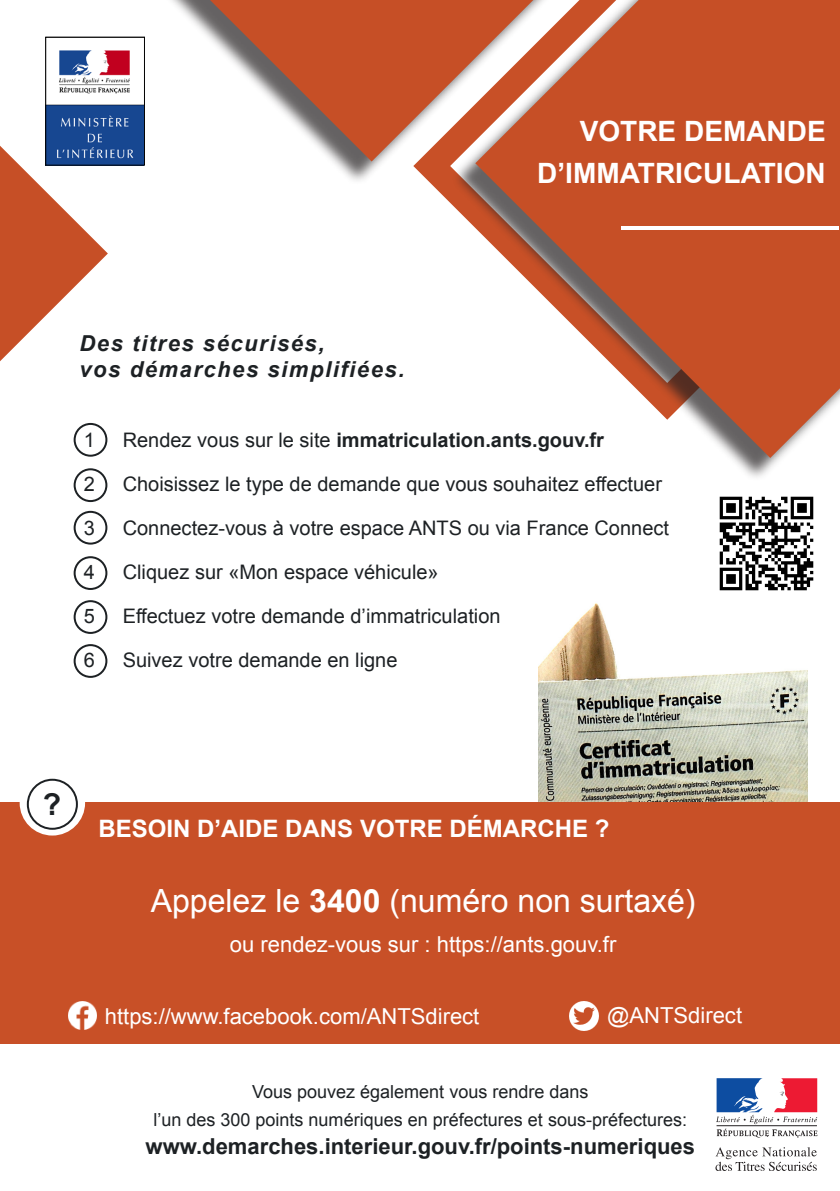
<style>
.page{position:relative;width:840px;height:1191px;background:#fff}
.page>*{position:absolute;margin:0;border:0;box-sizing:border-box;transform-origin:0 0}
.t1{font:32px "Arial";color:#fff}
.t2{font:700 30px "Arial";color:#1d2124}
.t3{font:700 28px/42px "Arial";color:#fff;text-align:right}
.t4{font:700 24px "Arial";color:#fff}
.t5{font:22px "Arial";color:#fff}
.t6{font:700 22px "Arial";color:#1d2124}
.t7{font:italic 700 22px "Arial";letter-spacing:.07em;color:#1d2124}
.t8{font:20px "Arial";color:#1d2124}
.t9{font:700 20px "Arial";color:#1d2124}
.t10{font:18px "Arial";color:#1d2124}
.s1{font-weight:400}
.s2{font-weight:700}
</style>
<div class="page">
<svg style="left:0;top:146px;width:108px;height:215px"></svg>
<div style="left:451px;top:0;width:388px;height:481px;background:#231f20;opacity:.7"></div>
<svg style="left:475px;top:0;width:364px;height:458px;fill:#c64f26"></svg>
<div style="left:137px;top:0;width:442px;height:185px;background:#231f20;opacity:.7"></div>
<svg style="left:210px;top:0;width:323px;height:161px;fill:#c64f26"></svg>
<hr style="left:621px;top:226px;width:217px;height:3px;background:#fff">
<div style="left:74px;top:423px;width:33px;height:34px;border:2px solid #1d2124;border-radius:50%"></div>
<div style="left:74px;top:468px;width:33px;height:34px;border:2px solid #1d2124;border-radius:50%"></div>
<div style="left:74px;top:511px;width:33px;height:33px;border:2px solid #1d2124;border-radius:50%"></div>
<div style="left:74px;top:556px;width:33px;height:34px;border:2px solid #1d2124;border-radius:50%"></div>
<div style="left:74px;top:600px;width:33px;height:34px;border:2px solid #1d2124;border-radius:50%"></div>
<div style="left:74px;top:644px;width:33px;height:34px;border:2px solid #1d2124;border-radius:50%"></div>
<svg style="left:716px;top:1078px;width:101px;height:59px"></svg>
<svg style="left:715px;top:1147px;width:101px;height:24px"></svg>
<img style="left:538px;top:603px;width:269px;height:199px">
<img style="left:719px;top:496px;width:95px;height:95px">
<div style="left:0;top:802px;width:839px;height:241px;background:#c85027"></div>
<div style="left:20px;top:770px;width:65px;height:65px;background:#fff;border-radius:50%"></div>
<div style="left:27px;top:778px;width:51px;height:51px;border:2px solid #1d2124;border-radius:50%"></div>
<img style="left:68px;top:1001px;width:29px;height:28px">
<img style="left:569px;top:1001px;width:29px;height:29px">
<img style="left:47px;top:39px;width:96px;height:124px">
<div style="left:45px;top:37px;width:100px;height:128px;border:1px solid #000"></div>
<p class="t3" style="left:537px;top:111px;width:290px">VOTRE DEMANDE<br>D’IMMATRICULATION</p>
<p class="t7" style="left:79px;top:328px;width:246px">Des titres sécurisés,</p>
<p class="t7" style="left:79px;top:355px;width:326px">vos démarches simplifiées.</p>
<p class="t8" style="left:84px;top:427px;width:13px">1</p>
<p class="t9" style="left:123px;top:426px;width:482px"><span class="s1">Rendez vous sur le site</span> immatriculation.ants.gouv.fr</p>
<p class="t8" style="left:84px;top:471px;width:13px">2</p>
<p class="t8" style="left:123px;top:471px;width:540px">Choisissez le type de demande que vous souhaitez effectuer</p>
<p class="t8" style="left:84px;top:515px;width:13px">3</p>
<p class="t8" style="left:123px;top:515px;width:547px">Connectez-vous à votre espace ANTS ou via France Connect</p>
<p class="t8" style="left:84px;top:559px;width:13px">4</p>
<p class="t8" style="left:123px;top:559px;width:317px">Cliquez sur «Mon espace véhicule»</p>
<p class="t8" style="left:84px;top:602px;width:13px">5</p>
<p class="t8" style="left:123px;top:602px;width:379px">Effectuez votre demande d’immatriculation</p>
<p class="t8" style="left:84px;top:646px;width:13px">6</p>
<p class="t8" style="left:123px;top:646px;width:276px">Suivez votre demande en ligne</p>
<p class="t2" style="left:43px;top:784px;width:20px">?</p>
<p class="t4" style="left:98px;top:812px;width:512px">BESOIN D’AIDE DANS VOTRE DÉMARCHE ?</p>
<p class="t1" style="left:151px;top:879px;width:546px">Appelez le <span class="s2">3400</span> (numéro non surtaxé)</p>
<p class="t5" style="left:230px;top:929px;width:388px">ou rendez-vous sur : https://ants.gouv.fr</p>
<p class="t5" style="left:105px;top:1002px;width:376px">https://www.facebook.com/ANTSdirect</p>
<p class="t5" style="left:606px;top:1001px;width:136px">@ANTSdirect</p>
<p class="t10" style="left:252px;top:1079px;width:338px">Vous pouvez également vous rendre dans</p>
<p class="t10" style="left:153px;top:1107px;width:535px">l’un des 300 points numériques en préfectures et sous-préfectures:</p>
<p class="t6" style="left:145px;top:1131px;width:550px">www.demarches.interieur.gouv.fr/points-numeriques</p>
</div>
